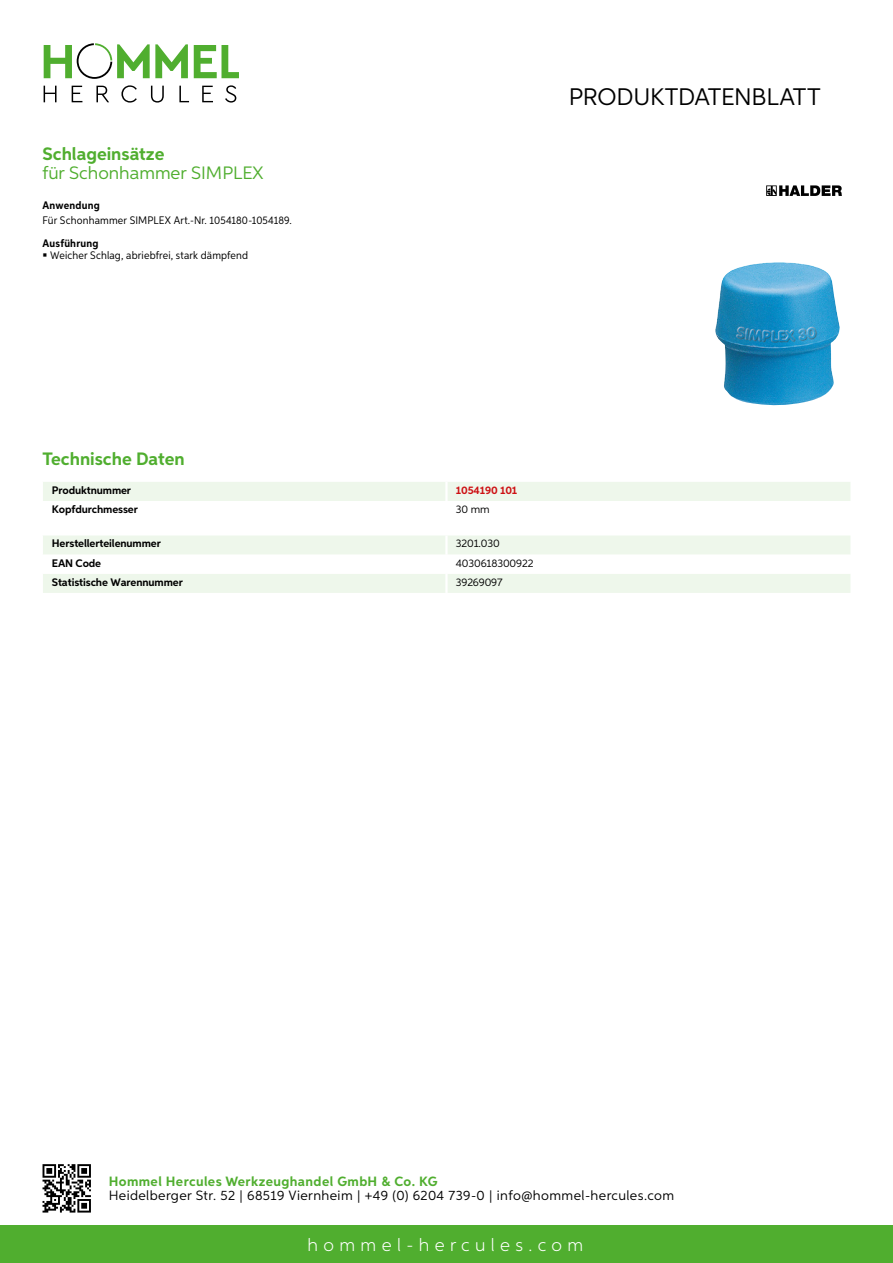
<style>
.page{position:relative;width:893px;height:1263px;background:#fff}
.page>*{position:absolute;margin:0;border:0;box-sizing:border-box;transform-origin:0 0}
.t1{font:24px "Aspira";letter-spacing:-.01em;color:#000}
.t2{font:700 18px "Aspira";color:#50ae2f}
.t3{font:18px "Aspira";color:#50ae2f}
.t4{font:300 18px "Aspira";letter-spacing:.3em;color:#fff}
.t5{font:13.5px "Aspira";letter-spacing:.03em;color:#000}
.t6{font:700 13.5px "Aspira";letter-spacing:.03em;color:#50ae2f}
.t7{font:10.95px "Aspira Nar";letter-spacing:.015em;color:#000}
.t8{font:700 10.95px "Aspira";letter-spacing:-.01em;color:#000}
.t9{font:10.95px "Aspira";letter-spacing:-.01em;color:#000}
.t10{font:700 10.95px "Aspira Nar";letter-spacing:.02em;color:#000}
.t11{font:700 10.95px "Aspira";letter-spacing:-.01em;color:#cd1013}
</style>
<div class="page">
<div style="left:0;top:1226px;width:893px;height:37px;background:#50ae2f"></div>
<svg style="left:43px;top:1164px;width:48px;height:48px"></svg>
<svg style="left:194px;top:45px;width:45px;height:33px"></svg>
<svg style="left:44px;top:43px;width:144px;height:36px"></svg>
<svg style="left:44px;top:86px;width:13px;height:16px"></svg>
<svg style="left:72px;top:86px;width:10px;height:16px"></svg>
<svg style="left:96px;top:86px;width:13px;height:16px"></svg>
<svg style="left:121px;top:85px;width:16px;height:18px"></svg>
<svg style="left:151px;top:86px;width:13px;height:17px"></svg>
<svg style="left:179px;top:86px;width:10px;height:16px"></svg>
<svg style="left:202px;top:86px;width:11px;height:16px"></svg>
<svg style="left:225px;top:85px;width:11px;height:18px"></svg>
<div style="left:43px;top:482px;width:807px;height:19px;background:#eef7eb"></div>
<svg style="left:43px;top:536px;width:807px;height:57px"></svg>
<hr style="left:445px;top:574px;width:3px;height:19px;background:#fff">
<img style="left:715px;top:262px;width:125px;height:144px">
<svg style="left:766px;top:185px;width:76px;height:11px"></svg>
<h2 class="t2" style="left:43px;top:142px;width:123px">Schlageinsätze</h2>
<h2 class="t3" style="left:43px;top:162px;width:222px">für Schonhammer SIMPLEX</h2>
<p class="t10" style="left:43px;top:199px;width:59px">Anwendung</p>
<p class="t7" style="left:43px;top:214px;width:251px">Für Schonhammer SIMPLEX Art.-Nr. 1054180-1054189.</p>
<p class="t10" style="left:43px;top:236px;width:58px">Ausführung</p>
<p class="t7" style="left:50px;top:249px;width:200px">Weicher Schlag, abriebfrei, stark dämpfend</p>
<h1 class="t1" style="left:569px;top:82px;width:253px">Produktdatenblatt</h1>
<h2 class="t2" style="left:43px;top:448px;width:144px">Technische Daten</h2>
<p class="t8" style="left:52px;top:483px;width:81px">Produktnummer</p>
<p class="t11" style="left:456px;top:483px;width:63px">1054190 101</p>
<p class="t8" style="left:52px;top:502px;width:88px">Kopfdurchmesser</p>
<p class="t9" style="left:456px;top:502px;width:35px">30 mm</p>
<p class="t8" style="left:52px;top:537px;width:111px">Herstellerteilenummer</p>
<p class="t9" style="left:456px;top:537px;width:45px">3201.030</p>
<p class="t8" style="left:52px;top:556px;width:51px">EAN Code</p>
<p class="t9" style="left:456px;top:556px;width:79px">4030618300922</p>
<p class="t8" style="left:52px;top:575px;width:132px">Statistische Warennummer</p>
<p class="t9" style="left:456px;top:575px;width:48px">39269097</p>
<p class="t6" style="left:109px;top:1172px;width:330px">Hommel Hercules Werkzeughandel GmbH &amp; Co. KG</p>
<p class="t5" style="left:109px;top:1187px;width:567px">Heidelberger Str. 52 | 68519 Viernheim | +49 (0) 6204 739-0 | info@hommel-hercules.com</p>
<h2 class="t4" style="left:307px;top:1234px;width:277px">hommel-hercules.com</h2>
</div>
